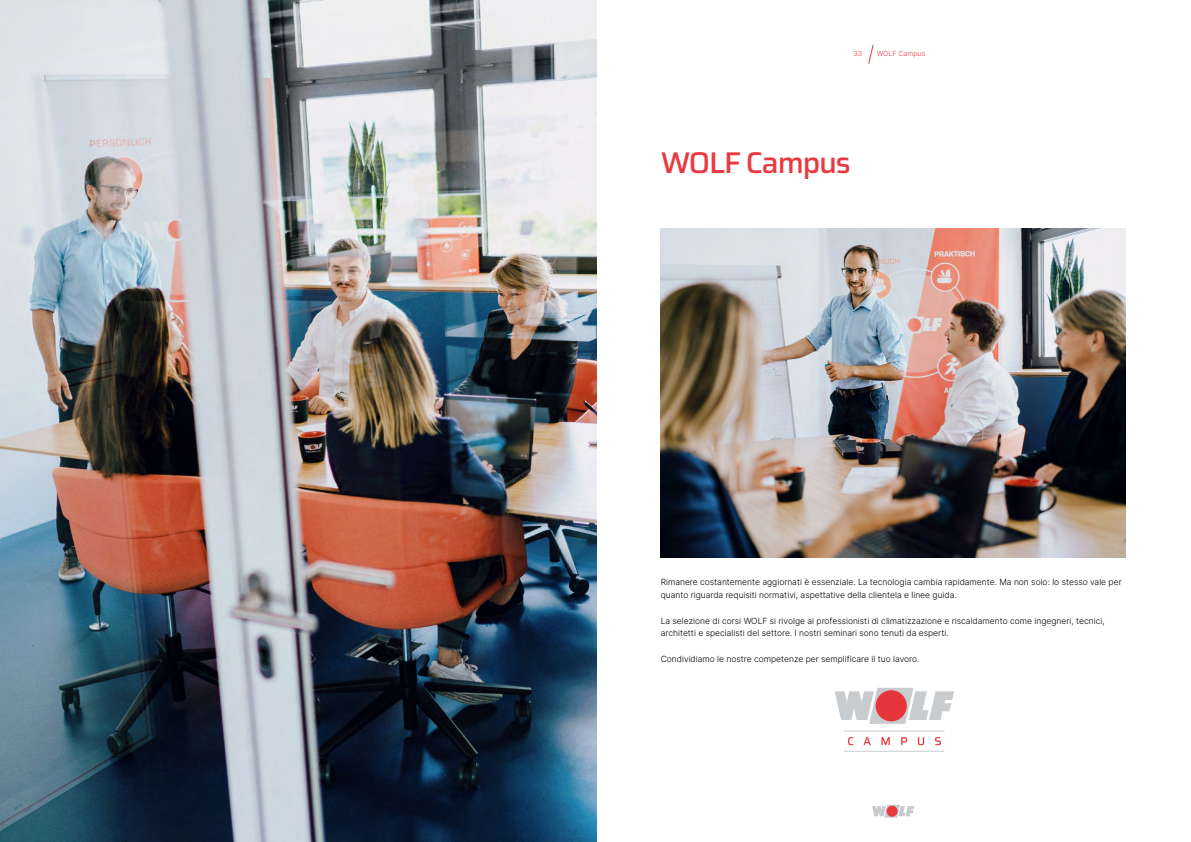
<style>
.page{position:relative;width:1191px;height:842px;background:#fff}
.page>*{position:absolute;margin:0;border:0;box-sizing:border-box;transform-origin:0 0}
.t1{font:500 30px "Saira";letter-spacing:-.04em;color:#e83a40}
.t2{font:300 8.5px/12.8px "Inter";color:#000}
.t3{font:300 7px "Inter";color:#e83a40}
</style>
<div class="page">
<svg style="left:872px;top:805px;width:42px;height:13px"></svg>
<div style="left:886px;top:806px;width:11px;height:11px;background:#e83a40;border-radius:50%"></div>
<img style="left:0;top:0;width:596px;height:842px">
<img style="left:660px;top:228px;width:465px;height:330px">
<svg style="left:868px;top:44px;width:6px;height:20px"></svg>
<svg style="left:835px;top:688px;width:119px;height:36px"></svg>
<div style="left:875px;top:690px;width:31px;height:31px;background:#e6353b;border-radius:50%"></div>
<hr style="left:844px;top:731px;width:100px;height:1px;background:#c9cccf">
<hr style="left:844px;top:751px;width:100px;height:1px;background:#c9cccf">
<svg style="left:848px;top:737px;width:5px;height:8px"></svg>
<svg style="left:863px;top:737px;width:8px;height:8px"></svg>
<svg style="left:881px;top:737px;width:8px;height:8px"></svg>
<svg style="left:901px;top:737px;width:6px;height:8px"></svg>
<svg style="left:918px;top:737px;width:6px;height:8px"></svg>
<svg style="left:935px;top:737px;width:6px;height:8px"></svg>
<p class="t3" style="left:853px;top:48px;width:10px">33</p>
<p class="t3" style="left:877px;top:48px;width:50px">WOLF Campus</p>
<h1 class="t1" style="left:660px;top:138px;width:192px">WOLF Campus</h1>
<p class="t2" style="left:660px;top:576px;width:462px">Rimanere costantemente aggiornati è essenziale. La tecnologia cambia rapidamente. Ma non solo: lo stesso vale per quanto riguarda requisiti normativi, aspettative della clientela e linee guida.</p>
<p class="t2" style="left:660px;top:614px;width:445px">La selezione di corsi WOLF si rivolge ai professionisti di climatizzazione e riscaldamento come ingegneri, tecnici, architetti e specialisti del settore. I nostri seminari sono tenuti da esperti.</p>
<p class="t2" style="left:660px;top:652px;width:260px">Condividiamo le nostre competenze per semplificare il tuo lavoro.</p>
</div>
